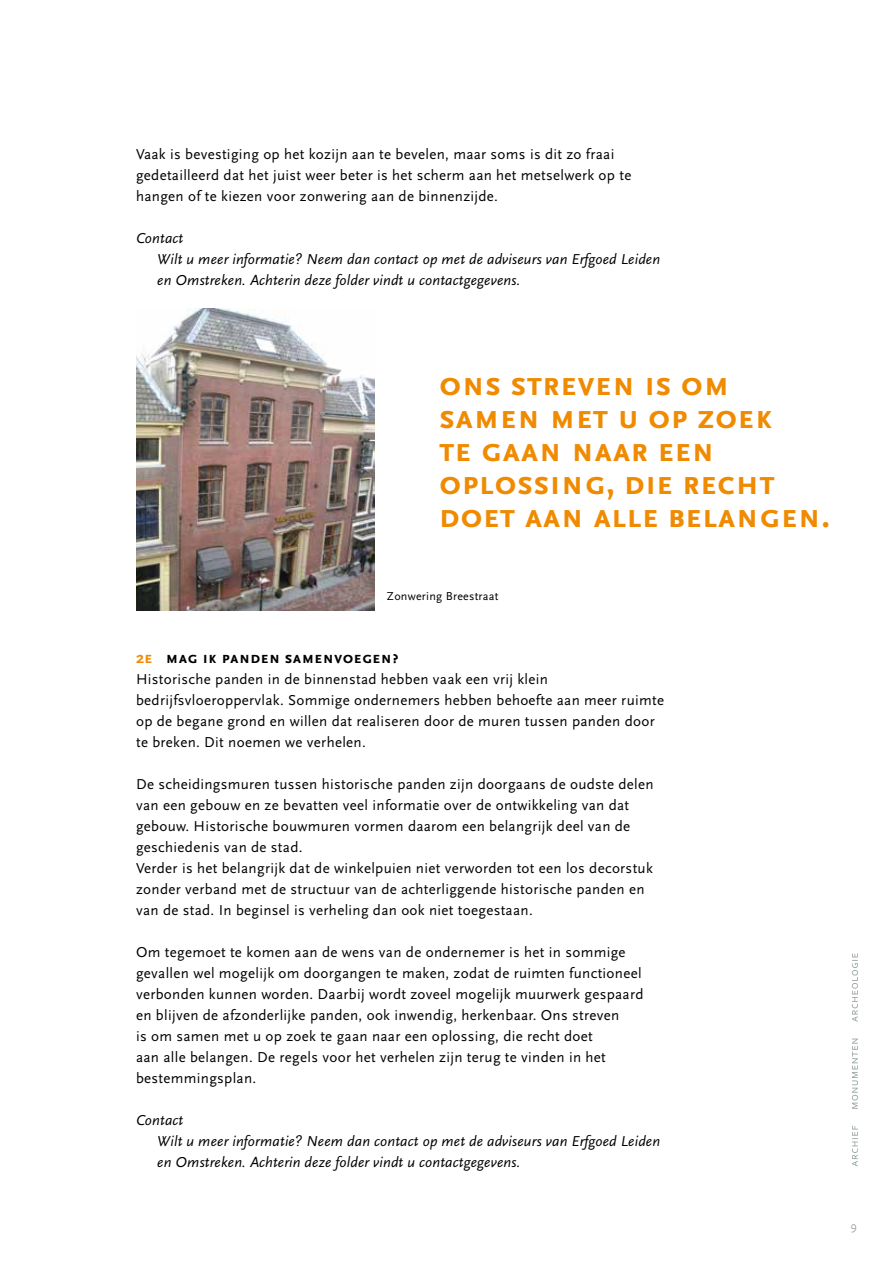
<style>
.page{position:relative;width:893px;height:1263px;background:#fff}
.page>*{position:absolute;margin:0;border:0;box-sizing:border-box;transform-origin:0 0}
.t1{font:700 34.5px/33px "Scala Sans Caps";letter-spacing:.01em;color:#f08a00}
.t2{font:700 16.5px "Scala Sans Caps";letter-spacing:.02em;color:#000}
.t3{font:15px/21px "Scala Sans";letter-spacing:.02em;color:#000}
.t4{font:italic 15px/21px "Scala Sans";letter-spacing:.01em;color:#000}
.t5{font:12px "Scala Sans";letter-spacing:.02em;color:#000}
.t6{font:12px "Scala Sans";color:#99a49c}
.s1{font-family:"Scala Sans";color:#f08a00}
.s2{color:#f08a00}
</style>
<div class="page">
<svg style="left:852px;top:953px;width:6px;height:213px"></svg>
<img style="left:136px;top:309px;width:238px;height:302px">
<p class="t3" style="left:136px;top:144px;width:497px">Vaak is bevestiging op het kozijn aan te bevelen, maar soms is dit zo fraai gedetailleerd dat het juist weer beter is het scherm aan het metselwerk op te hangen of te kiezen voor zonwering aan de binnenzijde.</p>
<p class="t4" style="left:157px;top:228px;width:504px;text-indent:-21px">Contact<br>Wilt u meer informatie? Neem dan contact op met de adviseurs van Erfgoed Leiden en Omstreken. Achterin deze folder vindt u contactgegevens.</p>
<h1 class="t1" style="left:439px;top:368px;width:392px">ons streven is om samen met u op zoek<br>te gaan naar een oplossing, die recht doet aan alle belangen.</h1>
<p class="t5" style="left:387px;top:590px;width:113px">Zonwering Breestraat</p>
<p class="t2" style="left:136px;top:648px;width:265px"><span class="s1">2</span><span class="s2">e</span> mag ik panden samenvoegen?</p>
<p class="t3" style="left:136px;top:669px;width:529px">Historische panden in de binnenstad hebben vaak een vrij klein bedrijfsvloeroppervlak. Sommige ondernemers hebben behoefte aan meer ruimte op de begane grond en willen dat realiseren door de muren tussen panden door te breken. Dit noemen we verhelen.</p>
<p class="t3" style="left:136px;top:774px;width:519px">De scheidingsmuren tussen historische panden zijn doorgaans de oudste delen van een gebouw en ze bevatten veel informatie over de ontwikkeling van dat gebouw. Historische bouwmuren vormen daarom een belangrijk deel van de geschiedenis van de stad.<br>Verder is het belangrijk dat de winkelpuien niet verworden tot een los decorstuk zonder verband met de structuur van de achterliggende historische panden en van de stad. In beginsel is verheling dan ook niet toegestaan.</p>
<p class="t3" style="left:136px;top:942px;width:509px">Om tegemoet te komen aan de wens van de ondernemer is het in sommige gevallen wel mogelijk om doorgangen te maken, zodat de ruimten functioneel verbonden kunnen worden. Daarbij wordt zoveel mogelijk muurwerk gespaard en blijven de afzonderlijke panden, ook inwendig, herkenbaar. Ons streven<br>is om samen met u op zoek te gaan naar een oplossing, die recht doet<br>aan alle belangen. De regels voor het verhelen zijn terug te vinden in het bestemmingsplan.</p>
<p class="t4" style="left:157px;top:1110px;width:504px;text-indent:-21px">Contact<br>Wilt u meer informatie? Neem dan contact op met de adviseurs van Erfgoed Leiden en Omstreken. Achterin deze folder vindt u contactgegevens.</p>
<p class="t6" style="left:850px;top:1220px;width:8px">9</p>
</div>
